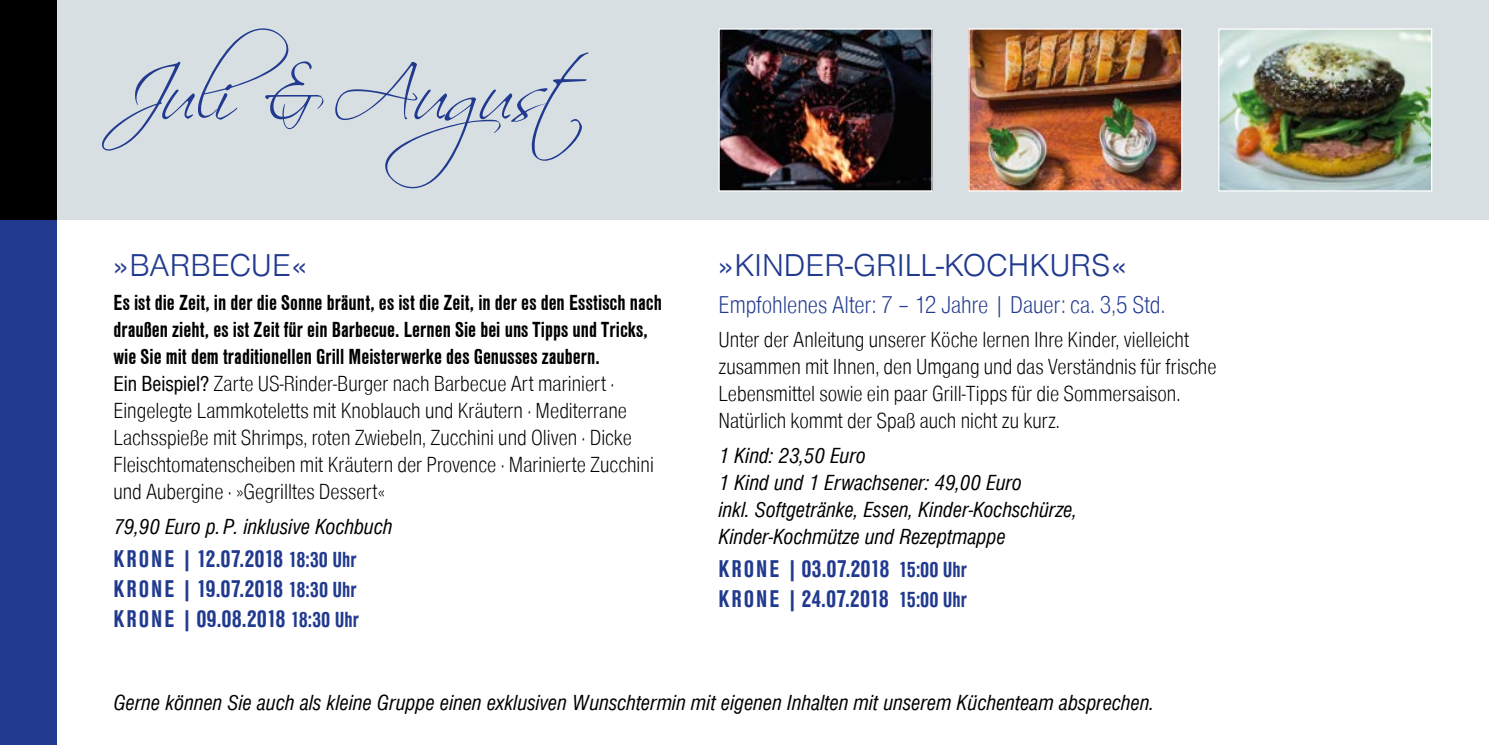
<style>
.page{position:relative;width:1489px;height:745px;background:#fff}
.page>*{position:absolute;margin:0;border:0;box-sizing:border-box;transform-origin:0 0}
.t1{font:75px "Scriptina";letter-spacing:-.04em;color:#213a8f}
.t2{font:32.5px "Sans CE Light";color:#213a8f}
.t3{font:25px/30px "Sans Cd CE Bold";color:#213a8f;text-align:justify}
.t4{font:25px "Sans Cd CE Light";color:#213a8f}
.t5{font:22.5px/27px "Sans Cd CE Light";color:#000}
.t6{font:22.5px/27px "Sans Cd CE Italic";color:#000}
.t7{font:22.5px/27px "Sans Cd CE Bold";color:#000}
.s1{font-family:"Sans Cd CE"}
.s2{font-size:22.5px}
</style>
<div class="page">
<div style="left:0;top:0;width:1488px;height:220px;background:#d8dfe3"></div>
<div style="left:0;top:220px;width:57px;height:524px;background:#213a8f"></div>
<div style="left:0;top:0;width:57px;height:220px;background:#000"></div>
<img style="left:720px;top:30px;width:210px;height:159px">
<div style="left:718px;top:28px;width:214px;height:163px;border:1px solid #fff"></div>
<img style="left:1219px;top:30px;width:210px;height:159px">
<div style="left:1217px;top:28px;width:214px;height:163px;border:1px solid #fff"></div>
<img style="left:970px;top:30px;width:210px;height:159px">
<div style="left:968px;top:28px;width:214px;height:163px;border:1px solid #fff"></div>
<h1 class="t1" style="left:113px;top:49px;width:476px">Juli &amp; August</h1>
<h2 class="t2" style="left:113px;top:248px;width:195px">»BARBECUE«</h2>
<p class="t7" style="left:113px;top:289px;width:550px">Es ist die Zeit, in der die Sonne bräunt, es ist die Zeit, in der es den Esstisch nach draußen zieht, es ist Zeit für ein Barbecue. Lernen Sie bei uns Tipps und Tricks, wie Sie mit dem traditionellen Grill Meisterwerke des Genusses zaubern.</p>
<p class="t5" style="left:113px;top:370px;width:542px"><span class="s1">Ein Beispiel?</span> Zarte US-Rinder-Burger nach Barbecue Art mariniert · Eingelegte Lammkoteletts mit Knoblauch und Kräutern · Mediterrane Lachsspieße mit Shrimps, roten Zwiebeln, Zucchini und Oliven · Dicke Fleischtomatenscheiben mit Kräutern der Provence · Marinierte Zucchini und Aubergine · »Gegrilltes Dessert«</p>
<p class="t6" style="left:113px;top:512px;width:280px">79,90 Euro p. P. inklusive Kochbuch</p>
<p class="t3" style="left:113px;top:544px;width:247px">KRONE |12.07.2018 <span class="s2">18:30 Uhr </span>KRONE |19.07.2018 <span class="s2">18:30 Uhr </span>KRONE |09.08.2018 <span class="s2">18:30 Uhr</span></p>
<h2 class="t2" style="left:718px;top:248px;width:409px">»KINDER-GRILL-KOCHKURS«</h2>
<p class="t4" style="left:718px;top:291px;width:448px">Empfohlenes Alter: 7 – 12 Jahre | Dauer: ca. 3,5 Std.</p>
<p class="t5" style="left:718px;top:326px;width:499px">Unter der Anleitung unserer Köche lernen Ihre Kinder, vielleicht zusammen mit Ihnen, den Umgang und das Verständnis für frische Lebensmittel sowie ein paar Grill-Tipps für die Sommersaison.<br>Natürlich kommt der Spaß auch nicht zu kurz.</p>
<p class="t6" style="left:718px;top:441px;width:360px">1 Kind: 23,50 Euro<br>1 Kind und 1 Erwachsener: 49,00 Euro<br>inkl. Softgetränke, Essen, Kinder-Kochschürze, Kinder-Kochmütze und Rezeptmappe</p>
<p class="t3" style="left:718px;top:554px;width:250px">KRONE |03.07.2018 <span class="s2">15:00 Uhr<br></span>KRONE |24.07.2018 <span class="s2">15:00 Uhr</span></p>
<p class="t6" style="left:113px;top:688px;width:1041px">Gerne können Sie auch als kleine Gruppe einen exklusiven Wunschtermin mit eigenen Inhalten mit unserem Küchenteam absprechen.</p>
</div>
